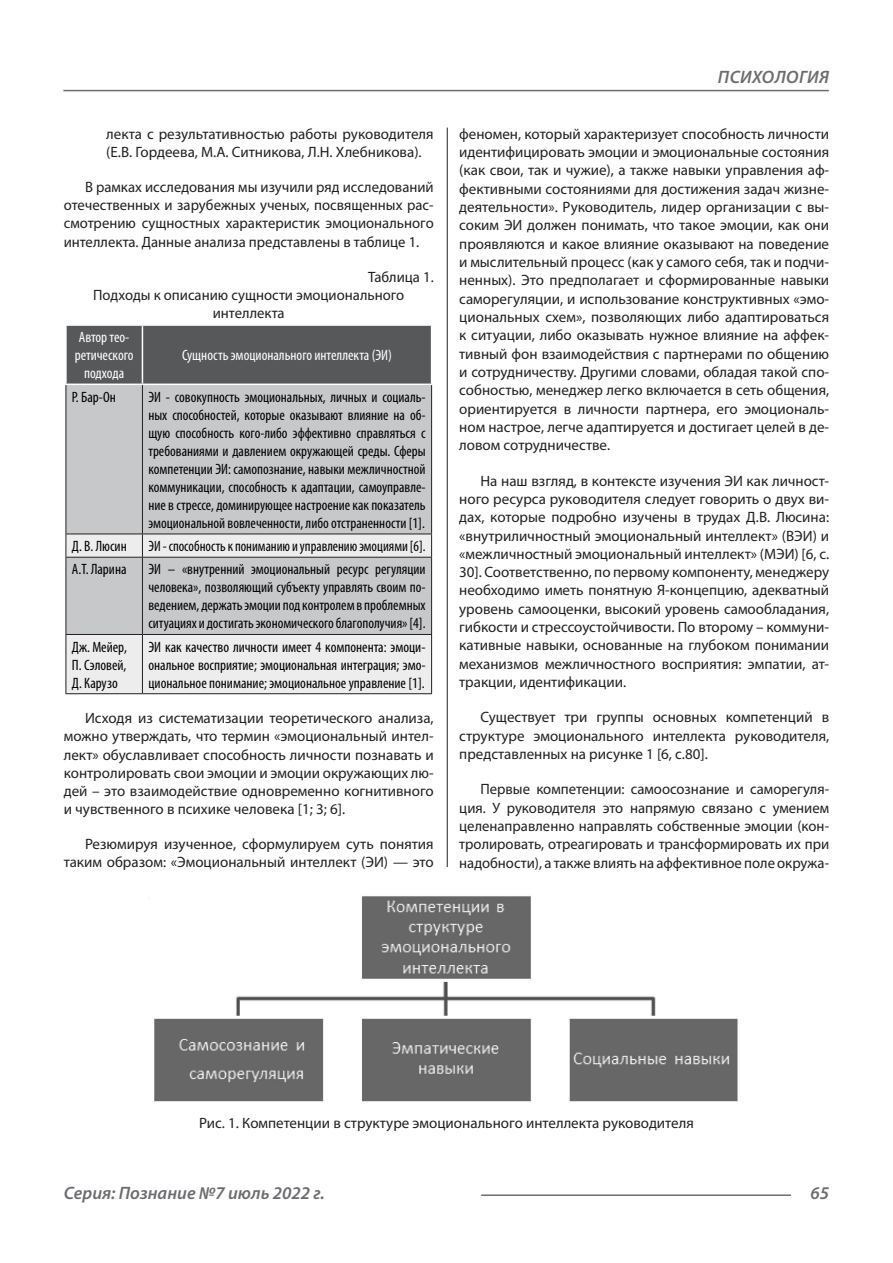
<style>
.page{position:relative;width:893px;height:1263px;background:#fff}
.page>*{position:absolute;margin:0;border:0;box-sizing:border-box;transform-origin:0 0}
.t1{font:italic 600 18px "Myriad Pro";color:#6c6d70}
.t2{font:italic 600 18px "Myriad Pro";letter-spacing:.02em;color:#6c6d70}
.Статья_текст{font:15px/18.3px "Myriad Pro";color:#231f20;text-align:justify}
.Таблица_Строка{font:condensed 15px/18px "Myriad Pro";color:#000;text-align:justify}
.Таблица_Заголовок_Яч{font:condensed 15px/18px "Myriad Pro";color:#fff;text-align:center}
.Рисунок_в_статье{font:15px "Myriad Pro";color:#231f20}
.Таблица_Строка-2{font:condensed 15px "Myriad Pro";color:#000;scale:.96 1}
</style>
<div class="page">
<hr style="left:447px;top:128px;width:1px;height:1007px;background:#231f20">
<hr style="left:63px;top:90px;width:766px;height:1px;background:#6c6d70">
<hr style="left:481px;top:1194px;width:310px;height:2px;background:#6c6d70">
<div style="left:438px;top:867px;width:18px;height:269px;background:#fff"></div>
<div style="left:67px;top:326px;width:364px;height:58px;background:#57585a"></div>
<div style="left:67px;top:385px;width:364px;height:149px;background:#c7c8ca"></div>
<svg style="left:67px;top:535px;width:364px;height:158px;background:#dadadc"></svg>
<hr style="left:142px;top:326px;width:1px;height:58px;background:#fff">
<hr style="left:66px;top:385px;width:1px;height:149px;background:#231f20">
<hr style="left:142px;top:385px;width:1px;height:149px;background:#231f20">
<hr style="left:431px;top:385px;width:1px;height:149px;background:#231f20">
<hr style="left:66px;top:534px;width:76px;height:1px;background:#231f20">
<svg style="left:66px;top:534px;width:1px;height:23px"></svg>
<hr style="left:142px;top:534px;width:290px;height:1px;background:#231f20">
<svg style="left:142px;top:534px;width:1px;height:23px"></svg>
<svg style="left:431px;top:534px;width:1px;height:23px"></svg>
<hr style="left:66px;top:557px;width:76px;height:1px;background:#231f20">
<hr style="left:66px;top:558px;width:1px;height:76px;background:#231f20">
<hr style="left:142px;top:557px;width:290px;height:1px;background:#231f20">
<hr style="left:142px;top:558px;width:1px;height:76px;background:#231f20">
<hr style="left:431px;top:558px;width:1px;height:76px;background:#231f20">
<hr style="left:66px;top:634px;width:76px;height:1px;background:#231f20">
<hr style="left:66px;top:635px;width:1px;height:58px;background:#231f20">
<hr style="left:142px;top:634px;width:290px;height:1px;background:#231f20">
<hr style="left:142px;top:635px;width:1px;height:58px;background:#231f20">
<hr style="left:431px;top:635px;width:1px;height:58px;background:#231f20">
<hr style="left:66px;top:693px;width:76px;height:1px;background:#231f20">
<hr style="left:142px;top:693px;width:290px;height:1px;background:#231f20">
<img style="left:154px;top:896px;width:584px;height:206px">
<p class="Статья_текст" style="left:106px;top:124px;width:329px">лекта с результативностью работы руководителя (Е.В. Гордеева, М.А. Ситникова, Л.Н. Хлебникова).</p>
<p class="Статья_текст" style="left:64px;top:178px;width:371px;text-indent:21px">В рамках исследования мы изучили ряд исследований отечественных и зарубежных ученых, посвященных рас&shy;смотрению сущностных характеристик эмоционального интеллекта. Данные анализа представлены в таблице 1.</p>
<p class="Статья_текст" style="left:368px;top:267px;width:67px">Таблица 1.</p>
<p class="Статья_текст" style="left:93px;top:286px;width:313px">Подходы к описанию сущности эмоционального</p>
<p class="Статья_текст" style="left:213px;top:304px;width:73px">интеллекта</p>
<p class="Таблица_Заголовок_Яч" style="left:75px;top:328px;width:60px">Автор тео&shy;ретического подхода</p>
<p class="Таблица_Заголовок_Яч" style="left:182px;top:346px;width:212px">Сущность эмоционального интеллекта (ЭИ)</p>
<p class="Таблица_Строка" style="left:72px;top:388px;width:45px">Р. Бар-Он</p>
<p class="Таблица_Строка" style="left:148px;top:388px;width:279px">ЭИ - совокупность эмоциональных, личных и социаль&shy;ных способностей, которые оказывают влияние на об&shy;щую способность кого-либо эффективно справляться с требованиями и давлением окружающей среды. Сферы компетенции ЭИ: самопознание, навыки межличностной коммуникации, способность к адаптации, самоуправле&shy;ние в стрессе, доминирующее настроение как показатель эмоциональной вовлеченности, либо отстраненности [1].</p>
<p class="Таблица_Строка" style="left:72px;top:537px;width:56px">Д. В. Люсин</p>
<p class="Таблица_Строка-2" style="left:148px;top:537px;width:290px">ЭИ - способность к пониманию и управлению эмоциями [6].</p>
<p class="Таблица_Строка" style="left:72px;top:560px;width:56px">А.Т. Ларина</p>
<p class="Таблица_Строка" style="left:148px;top:560px;width:279px">ЭИ – «внутренний эмоциональный ресурс регуляции человека», позволяющий субъекту управлять своим по&shy;ведением, держать эмоции под контролем в проблемных ситуациях и достигать экономического благополучия» [4].</p>
<p class="Таблица_Строка" style="left:72px;top:638px;width:57px">Дж. Мейер,</p>
<p class="Таблица_Строка" style="left:72px;top:656px;width:56px">П. Сэловей,</p>
<p class="Таблица_Строка" style="left:72px;top:674px;width:47px">Д. Карузо</p>
<p class="Таблица_Строка" style="left:148px;top:638px;width:279px">ЭИ как качество личности имеет 4 компонента: эмоци&shy;ональное восприятие; эмоциональная интеграция; эмо&shy;циональное понимание; эмоциональное управление [1].</p>
<p class="Статья_текст" style="left:64px;top:709px;width:371px;text-indent:21px">Исходя из систематизации теоретического анализа, можно утверждать, что термин «эмоциональный интел&shy;лект» обуславливает способность личности познавать и контролировать свои эмоции и эмоции окружающих лю&shy;дей – это взаимодействие одновременно когнитивного и чувственного в психике человека [1; 3; 6].</p>
<p class="Статья_текст" style="left:64px;top:835px;width:371px;text-align:right">Резюмируя изученное, сформулируем суть понятия таким образом: «Эмоциональный интеллект (ЭИ) — это</p>
<p class="t2" style="left:718px;top:66px;width:113px">ПСИХОЛОГИЯ</p>
<p class="Статья_текст" style="left:459px;top:124px;width:371px">феномен, который характеризует способность личности идентифицировать эмоции и эмоциональные состояния (как свои, так и чужие), а также навыки управления аф&shy;фективными состояниями для достижения задач жизне&shy;деятельности». Руководитель, лидер организации с вы&shy;соким ЭИ должен понимать, что такое эмоции, как они проявляются и какое влияние оказывают на поведение и мыслительный процесс (как у самого себя, так и подчи&shy;ненных). Это предполагает и сформированные навыки саморегуляции, и использование конструктивных «эмо&shy;циональных схем», позволяющих либо адаптироваться к ситуации, либо оказывать нужное влияние на аффек&shy;тивный фон взаимодействия с партнерами по общению и сотрудничеству. Другими словами, обладая такой спо&shy;собностью, менеджер легко включается в сеть общения, ориентируется в личности партнера, его эмоциональ&shy;ном настрое, легче адаптируется и достигает целей в де&shy;ловом сотрудничестве.</p>
<p class="Статья_текст" style="left:459px;top:471px;width:371px;text-indent:21px">На наш взгляд, в контексте изучения ЭИ как личност&shy;ного ресурса руководителя следует говорить о двух ви&shy;дах, которые подробно изучены в трудах Д.В. Люсина: «внутриличностный эмоциональный интеллект» (ВЭИ) и «межличностный эмоциональный интеллект» (МЭИ) [6, с.<br>30]. Соответственно, по первому компоненту, менеджеру необходимо иметь понятную Я-концепцию, адекватный уровень самооценки, высокий уровень самообладания, гибкости и стрессоустойчивости. По второму – коммуни&shy;кативные навыки, основанные на глубоком понимании механизмов межличностного восприятия: эмпатии, ат&shy;тракции, идентификации.</p>
<p class="Статья_текст" style="left:459px;top:708px;width:371px;text-indent:21px">Существует три группы основных компетенций в структуре эмоционального интеллекта руководителя, представленных на рисунке 1 [6, с.80].</p>
<p class="Статья_текст" style="left:459px;top:780px;width:371px;text-indent:21px">Первые компетенции: самоосознание и саморегуля&shy;ция. У руководителя это напрямую связано с умением целенаправленно направлять собственные эмоции (кон&shy;тролировать, отреагировать и трансформировать их при надобности), а также влиять на аффективное поле окружа-</p>
<p class="Рисунок_в_статье" style="left:199px;top:1114px;width:496px">Рис. 1. Компетенции в структуре эмоционального интеллекта руководителя</p>
<p class="t1" style="left:64px;top:1182px;width:263px">Серия: Познание №7 июль 2022 г.</p>
<p class="t1" style="left:810px;top:1182px;width:20px">65</p>
</div>
